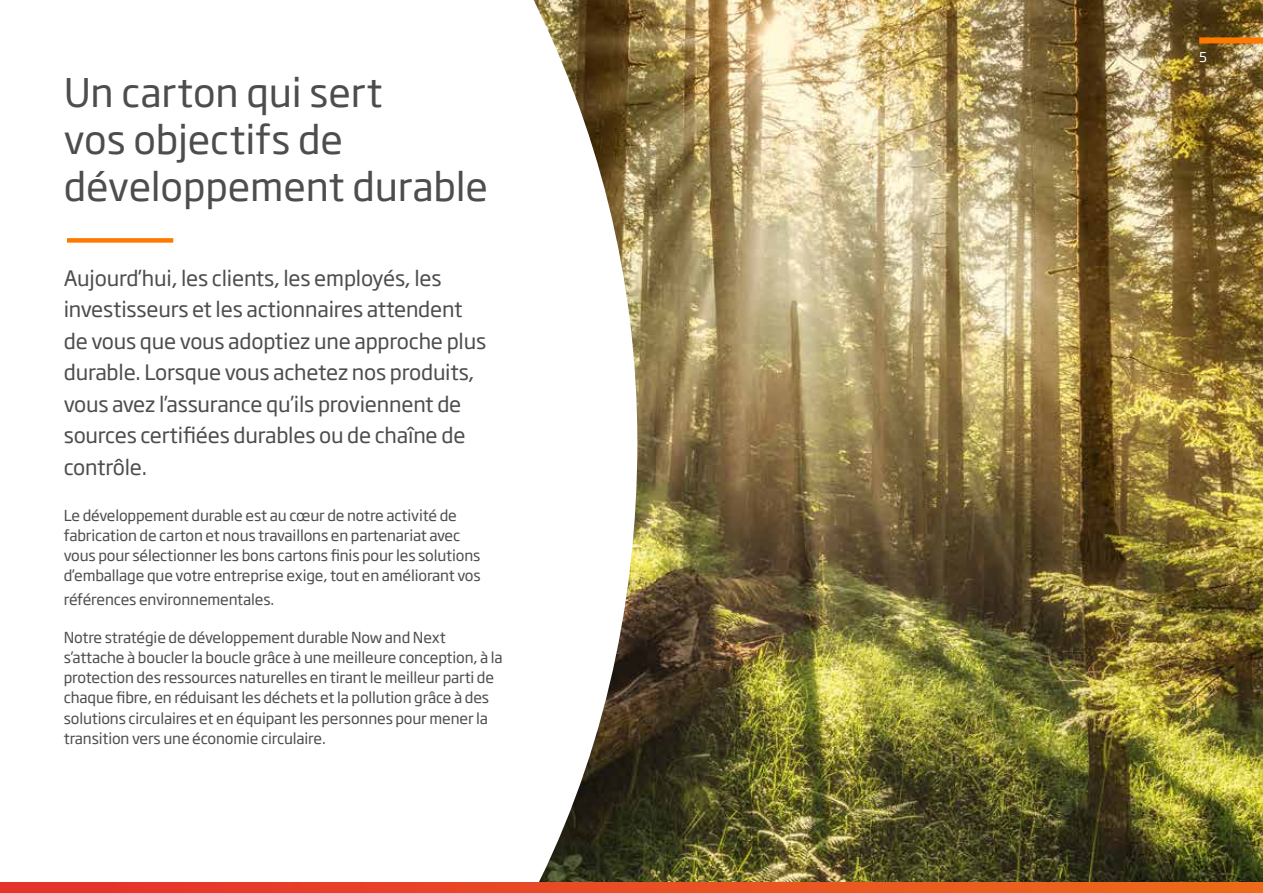
<style>
.page{position:relative;width:1263px;height:893px;background:#fff}
.page>*{position:absolute;margin:0;border:0;box-sizing:border-box;transform-origin:0 0}
.t1{font:39px/46.8px "Soho Gothic Pro";letter-spacing:-.005em;color:#4d4d4d}
.t2{font:21px/31.5px "Soho Gothic Pro";letter-spacing:-.01em;color:#4d4d4d}
.t3{font:15px/20.2px "Soho Gothic Pro";letter-spacing:-.01em;color:#4d4d4d}
.t4{font:13.5px "Soho Gothic Pro";color:#fff}
</style>
<div class="page">
<img style="left:637px;top:0;width:626px;height:882px">
<svg style="left:173px;top:0;width:464px;height:882px"></svg>
<div style="left:1199px;top:37px;width:64px;height:6px;background:#ff7900"></div>
<div style="left:67px;top:238px;width:106px;height:5px;background:#ff7900"></div>
<svg style="left:0;top:882px;width:1263px;height:11px;background:#e94d23"></svg>
<h1 class="t1" style="left:64px;top:67px;width:426px">Un carton qui sert<br>vos objectifs de développement durable</h1>
<p class="t2" style="left:64px;top:261px;width:424px">Aujourd’hui, les clients, les employés, les investisseurs et les actionnaires attendent de vous que vous adoptiez une approche plus durable. Lorsque vous achetez nos produits, vous avez l’assurance qu’ils proviennent de sources certifiées durables ou de chaîne de contrôle.</p>
<p class="t3" style="left:64px;top:504px;width:418px">Le développement durable est au cœur de notre activité de fabrication de carton et nous travaillons en partenariat avec vous pour sélectionner les bons cartons finis pour les solutions d’emballage que votre entreprise exige, tout en améliorant vos</p>
<p class="t3" style="left:64px;top:589px;width:212px">références environnementales.</p>
<p class="t3" style="left:64px;top:626px;width:440px">Notre stratégie de développement durable Now and Next s’attache à boucler la boucle grâce à une meilleure conception, à la protection des ressources naturelles en tirant le meilleur parti de chaque fibre, en réduisant les déchets et la pollution grâce à des solutions circulaires et en équipant les personnes pour mener la transition vers une économie circulaire.</p>
<p class="t4" style="left:1199px;top:47px;width:9px">5</p>
</div>
